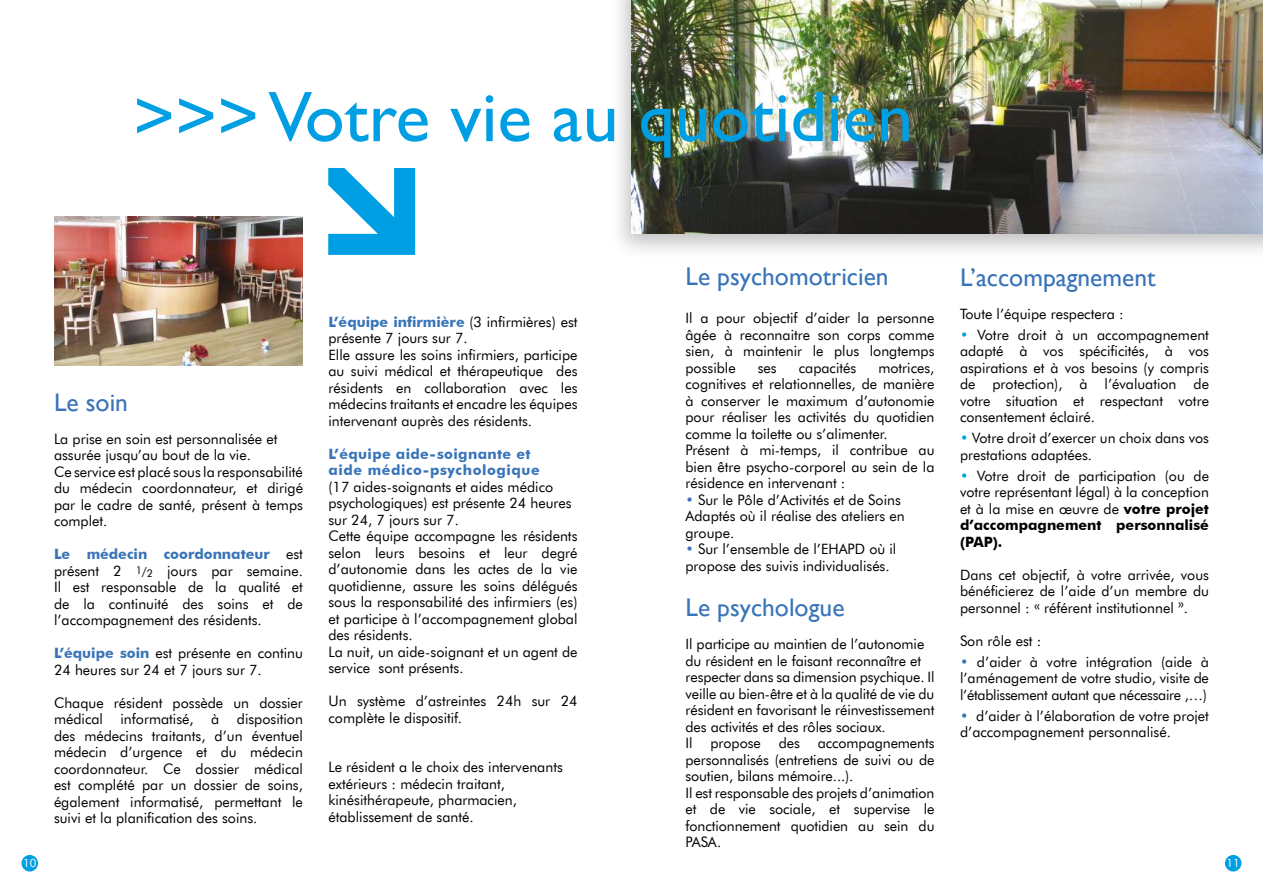
<style>
.page{position:relative;width:1263px;height:893px;background:#fff}
.page>*{position:absolute;margin:0;border:0;box-sizing:border-box;transform-origin:0 0}
.t1{font:72px "Gill Sans";color:#009fe3}
.t2{font:25.5px "Gill Sans";color:#3974b9}
.t3{font:14.25px/16.5px "Futura BT";color:#000}
.t4{font:700 14.25px/16.5px "Futura BT";letter-spacing:.04em;color:#3974b9}
.t5{font:11.25px "Futura BT";color:#fff}
.s1{font-weight:700;color:#3974b9}
.s2{font-size:10.5px}
.s3{font-size:12px}
.s4{color:#3974b9}
.s5{color:#009fe3}
.s6{font-weight:700}
</style>
<div class="page">
<div style="left:609px;top:0;width:654px;height:261px;background:#000;opacity:.25"></div>
<img style="left:631px;top:0;width:632px;height:234px">
<div style="left:21px;top:855px;width:17px;height:16px;background:#009fe3;border-radius:50%"></div>
<img style="left:54px;top:217px;width:249px;height:149px">
<svg style="left:328px;top:168px;width:88px;height:87px"></svg>
<div style="left:1225px;top:855px;width:16px;height:16px;background:#009fe3;border-radius:50%"></div>
<h1 class="t1" style="left:133px;top:74px;width:781px">&gt;&gt;&gt; Votre vie au quotidien</h1>
<p class="t5" style="left:23px;top:856px;width:15px">10</p>
<h2 class="t2" style="left:54px;top:387px;width:76px">Le soin</h2>
<p class="t3" style="left:54px;top:430px;width:250px">La prise en soin est personnalisée et assurée jusqu’au bout de la vie.<br>Ce service est placé sous la responsabilité du médecin coordonnateur, et dirigé par le cadre de santé, présent à temps complet.</p>
<p class="t3" style="left:54px;top:546px;width:250px;text-align:justify"><span class="s1">Le médecin coordonnateur</span> est présent 2 <span class="s2">1</span><span class="s3">/</span><sub>2</sub> jours par semaine.<br>Il est responsable de la qualité et de la continuité des soins et de l’accompagnement des résidents.</p>
<p class="t3" style="left:54px;top:645px;width:250px"><span class="s1">L’équipe soin</span> est présente en continu<br>24 heures sur 24 et 7 jours sur 7.</p>
<p class="t3" style="left:54px;top:694px;width:250px;text-align:justify">Chaque résident possède un dossier médical informatisé, à disposition des médecins traitants, d’un éventuel médecin d’urgence et du médecin coordonnateur. Ce dossier médical est complété par un dossier de soins, également informatisé, permettant le suivi et la planification des soins.</p>
<p class="t3" style="left:328px;top:313px;width:250px"><span class="s1">L’équipe infirmière</span> (3 infirmières) est présente 7 jours sur 7.<br>Elle assure les soins infirmiers, participe au suivi médical et thérapeutique des résidents en collaboration avec les médecins traitants et encadre les équipes intervenant auprès des résidents.</p>
<p class="t4" style="left:328px;top:445px;width:213px">L’équipe aide-soignante et aide médico-psychologique</p>
<p class="t3" style="left:328px;top:478px;width:250px">(17 aides-soignants et aides médico psychologiques) est présente 24 heures sur 24, 7 jours sur 7.<br>Cette équipe accompagne les résidents selon leurs besoins et leur degré d’autonomie dans les actes de la vie quotidienne, assure les soins délégués sous la responsabilité des infirmiers (es) et participe à l’accompagnement global des résidents.<br>La nuit, un aide-soignant et un agent de service sont présents.</p>
<p class="t3" style="left:328px;top:693px;width:250px">Un système d’astreintes 24h sur 24 complète le dispositif.</p>
<p class="t3" style="left:328px;top:759px;width:236px">Le résident a le choix des intervenants extérieurs : médecin traitant, kinésithérapeute, pharmacien, établissement de santé.</p>
<h2 class="t2" style="left:685px;top:262px;width:205px">Le psychomotricien</h2>
<p class="t3" style="left:685px;top:310px;width:250px;text-align:justify">Il a pour objectif d’aider la personne âgée à reconnaitre son corps comme sien, à maintenir le plus longtemps possible</p>
<p class="t3" style="left:685px;top:359px;width:250px;text-indent:193px">motrices, cognitives et relationnelles, de manière à conserver le maximum d’autonomie pour réaliser les activités du quotidien comme la toilette ou s’alimenter.<br>Présent à mi-temps, il contribue au bien être psycho-corporel au sein de la résidence en intervenant :</p>
<p class="t3" style="left:685px;top:491px;width:221px"><span class="s4">•</span> Sur le Pôle d’Activités et de Soins<br>Adaptés où il réalise des ateliers en groupe.</p>
<p class="t3" style="left:685px;top:541px;width:212px"><span class="s4">•</span> Sur l’ensemble de l’EHAPD où il propose des suivis individualisés.</p>
<h2 class="t2" style="left:685px;top:592px;width:161px">Le psychologue</h2>
<p class="t3" style="left:685px;top:636px;width:250px">Il participe au maintien de l’autonomie du résident en le faisant reconnaître et respecter dans sa dimension psychique. Il veille au bien-être et à la qualité de vie du résident en favorisant le réinvestissement des activités et des rôles sociaux.<br>Il</p>
<p class="t3" style="left:758px;top:359px;width:20px">ses</p>
<p class="t3" style="left:799px;top:359px;width:59px">capacités</p>
<p class="t3" style="left:710px;top:735px;width:52px">propose</p>
<p class="t3" style="left:779px;top:735px;width:23px">des</p>
<p class="t3" style="left:685px;top:735px;width:250px;text-indent:132px">accompagnements personnalisés (entretiens de suivi ou de soutien, bilans mémoire...).<br>Il est responsable des projets d’animation et de vie sociale, et supervise le fonctionnement quotidien au sein du<br>PASA.</p>
<h2 class="t2" style="left:960px;top:262px;width:197px">L’accompagnement</h2>
<p class="t3" style="left:960px;top:305px;width:165px">Toute l’équipe respectera :</p>
<p class="t3" style="left:960px;top:326px;width:250px;text-align:justify"><span class="s5">•</span> Votre droit à un accompagnement adapté à vos spécificités, à vos aspirations et à vos besoins (y compris de protection), à l’évaluation de votre situation et respectant votre consentement éclairé.</p>
<p class="t3" style="left:960px;top:430px;width:250px"><span class="s5">•</span> Votre droit d’exercer un choix dans vos prestations adaptées.</p>
<p class="t3" style="left:960px;top:467px;width:250px;text-align:justify"><span class="s5">•</span> Votre droit de participation (ou de votre représentant légal) à la conception et à la mise en œuvre de <span class="s6">votre projet d’accompagnement personnalisé (PAP).</span></p>
<p class="t3" style="left:960px;top:566px;width:250px;text-align:justify">Dans cet objectif, à votre arrivée, vous bénéficierez de l’aide d’un membre du personnel : « référent institutionnel ».</p>
<p class="t3" style="left:960px;top:632px;width:83px">Son rôle est :</p>
<p class="t3" style="left:960px;top:653px;width:250px;text-align:justify"><span class="s4">•</span> d’aider à votre intégration (aide à l’aménagement de votre studio, visite de l’établissement autant que nécessaire ,…)</p>
<p class="t3" style="left:960px;top:707px;width:250px"><span class="s4">•</span> d’aider à l’élaboration de votre projet d’accompagnement personnalisé.</p>
<p class="t5" style="left:1226px;top:856px;width:15px">11</p>
</div>
